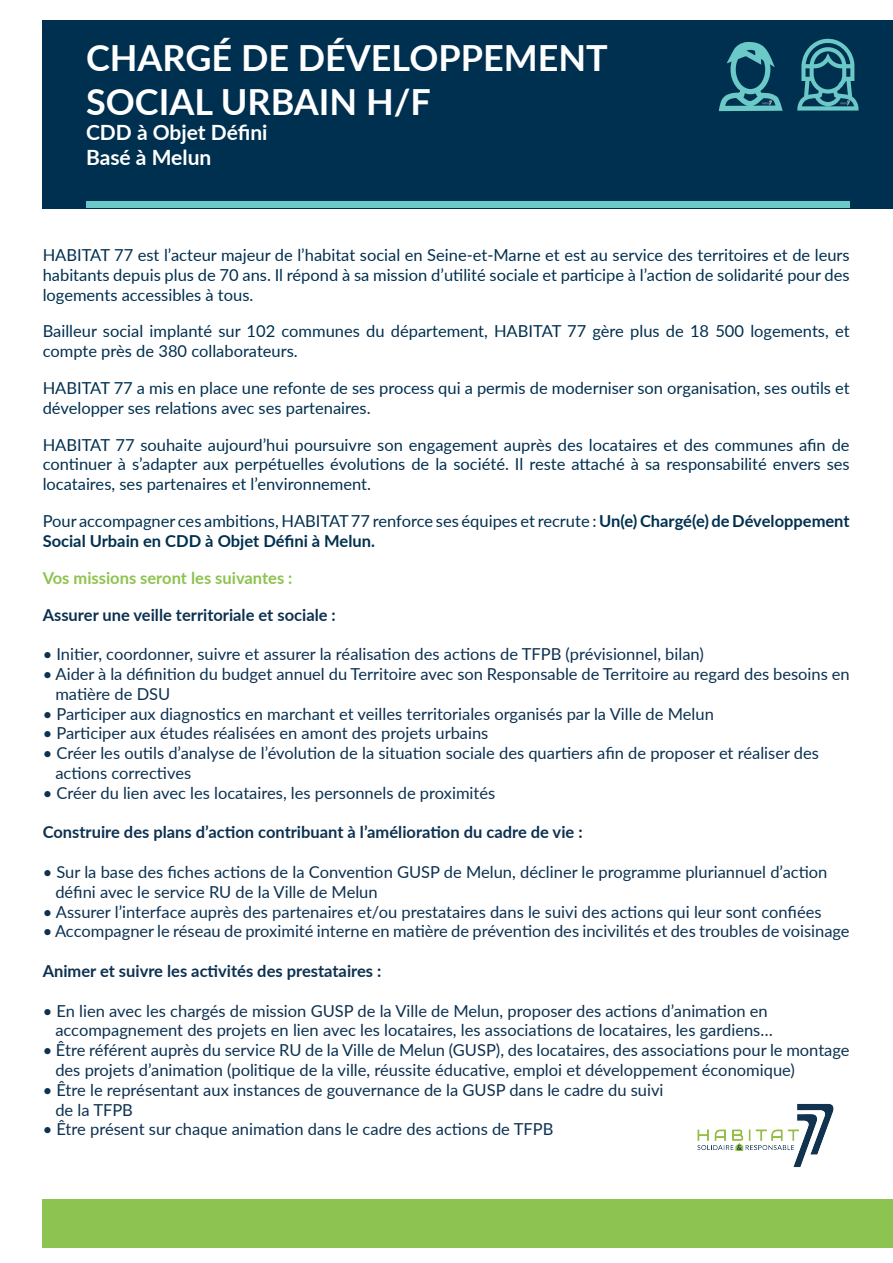
<style>
.page{position:relative;width:893px;height:1263px;background:#fff}
.page>*{position:absolute;margin:0;border:0;box-sizing:border-box;transform-origin:0 0}
.t1{font:700 36px/43.2px "Lato";color:#fff}
.t2{font:700 21px/25.2px "Lato";color:#fff}
.t3{font:16.5px/19.8px "Lato";color:#0c3151}
.t4{font:16.5px/19.8px "Lato";color:#003050}
.t5{font:700 16.5px "Lato";color:#0c3151}
.t6{font:700 16.5px "Lato";color:#8dc34e}
.s1{font-weight:700}
</style>
<div class="page">
<div style="left:43px;top:1199px;width:850px;height:49px;background:#8dc350"></div>
<div style="left:43px;top:20px;width:850px;height:188px;background:#003050"></div>
<div style="left:86px;top:201px;width:764px;height:7px;background:#6bc9c8"></div>
<img style="left:697px;top:1103px;width:137px;height:65px">
<div style="left:730px;top:45px;width:40px;height:49px;border:5px solid #6bc9c8;border-radius:50%"></div>
<svg style="left:727px;top:42px;width:48px;height:27px"></svg>
<svg style="left:718px;top:84px;width:65px;height:28px"></svg>
<svg style="left:797px;top:38px;width:62px;height:73px"></svg>
<h1 class="t1" style="left:86px;top:35px;width:523px">CHARGÉ DE DÉVELOPPEMENT<br>SOCIAL URBAIN H/F</h1>
<p class="t2" style="left:86px;top:119px;width:183px">CDD à Objet Défini<br>Basé à Melun</p>
<p class="t4" style="left:43px;top:244px;width:808px;text-align:justify">HABITAT 77 est l’acteur majeur de l’habitat social en Seine-et-Marne et est au service des territoires et de leurs habitants depuis plus de 70 ans. Il répond à sa mission d’utilité sociale et participe à l’action de solidarité pour des logements accessibles à tous.</p>
<p class="t4" style="left:43px;top:321px;width:808px">Bailleur social implanté sur 102 communes du département, HABITAT 77 gère plus de 18 500 logements, et compte près de 380 collaborateurs.</p>
<p class="t4" style="left:43px;top:377px;width:808px">HABITAT 77 a mis en place une refonte de ses process qui a permis de moderniser son organisation, ses outils et développer ses relations avec ses partenaires.</p>
<p class="t4" style="left:43px;top:434px;width:808px;text-align:justify">HABITAT 77 souhaite aujourd’hui poursuivre son engagement auprès des locataires et des communes afin de continuer à s’adapter aux perpétuelles évolutions de la société. Il reste attaché à sa responsabilité envers ses locataires, ses partenaires et l’environnement.</p>
<p class="t4" style="left:43px;top:510px;width:808px">Pour accompagner ces ambitions, HABITAT 77 renforce ses équipes et recrute : <span class="s1">Un(e) Chargé(e) de Développement<br>Social Urbain en CDD à Objet Défini à Melun.</span></p>
<p class="t6" style="left:43px;top:565px;width:251px">Vos missions seront les suivantes :</p>
<p class="t5" style="left:43px;top:602px;width:295px">Assurer une veille territoriale et sociale :</p>
<p class="t3" style="left:43px;top:643px;width:663px">• Initier, coordonner, suivre et assurer la réalisation des actions de TFPB (prévisionnel, bilan)</p>
<p class="t3" style="left:55px;top:663px;width:796px;text-indent:-13px">• Aider à la définition du budget annuel du Territoire avec son Responsable de Territoire au regard des besoins en matière de DSU</p>
<p class="t3" style="left:43px;top:703px;width:673px">• Participer aux diagnostics en marchant et veilles territoriales organisés par la Ville de Melun</p>
<p class="t3" style="left:43px;top:723px;width:447px">• Participer aux études réalisées en amont des projets urbains</p>
<p class="t3" style="left:55px;top:742px;width:765px;text-indent:-13px">• Créer les outils d’analyse de l’évolution de la situation sociale des quartiers afin de proposer et réaliser des actions correctives</p>
<p class="t3" style="left:43px;top:782px;width:454px">• Créer du lien avec les locataires, les personnels de proximités</p>
<p class="t5" style="left:43px;top:820px;width:541px">Construire des plans d’action contribuant à l’amélioration du cadre de vie :</p>
<p class="t3" style="left:55px;top:861px;width:774px;text-indent:-13px">• Sur la base des fiches actions de la Convention GUSP de Melun, décliner le programme pluriannuel d’action défini avec le service RU de la Ville de Melun</p>
<p class="t3" style="left:43px;top:901px;width:780px">• Assurer l’interface auprès des partenaires et/ou prestataires dans le suivi des actions qui leur sont confiées</p>
<p class="t3" style="left:43px;top:921px;width:808px">• Accompagner le réseau de proximité interne en matière de prévention des incivilités et des troubles de voisinage</p>
<p class="t5" style="left:43px;top:959px;width:340px">Animer et suivre les activités des prestataires :</p>
<p class="t3" style="left:55px;top:1000px;width:719px;text-indent:-13px">• En lien avec les chargés de mission GUSP de la Ville de Melun, proposer des actions d’animation en accompagnement des projets en lien avec les locataires, les associations de locataires, les gardiens…</p>
<p class="t3" style="left:55px;top:1039px;width:796px;text-indent:-13px">• Être référent auprès du service RU de la Ville de Melun (GUSP), des locataires, des associations pour le montage des projets d’animation (politique de la ville, réussite éducative, emploi et développement économique)</p>
<p class="t3" style="left:55px;top:1079px;width:610px;text-indent:-13px">• Être le représentant aux instances de gouvernance de la GUSP dans le cadre du suivi de la TFPB</p>
<p class="t3" style="left:43px;top:1119px;width:512px">• Être présent sur chaque animation dans le cadre des actions de TFPB</p>
</div>
